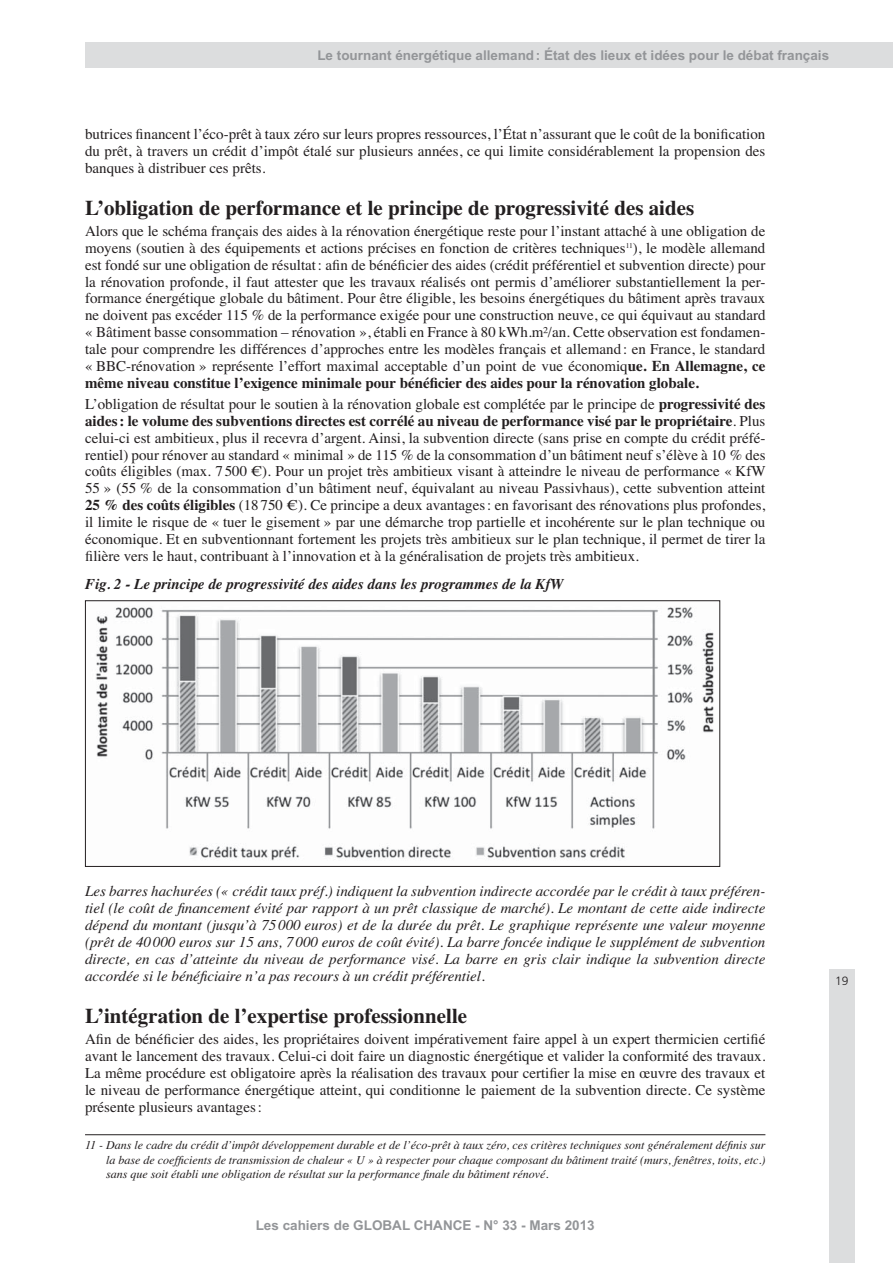
<style>
.page{position:relative;width:893px;height:1263px;background:#fff}
.page>*{position:absolute;margin:0;border:0;box-sizing:border-box;transform-origin:0 0}
.t1{font:700 21px "Times";color:#231f20}
.t2{font:15px/16.8px "Times";color:#231f20;text-align:justify}
.t3{font:italic 15px/16.8px "Times";color:#231f20;text-align:justify}
.t4{font:italic 700 15px "Times";color:#231f20}
.t5{font:700 13.5px "Arial";color:#939598}
.t6{font:italic 12px/14.4px "Times";color:#231f20;text-align:justify}
.t7{font:300 12px "Frutiger";color:#231f20}
.s1{font-weight:700}
</style>
<div class="page">
<div style="left:829px;top:969px;width:26px;height:294px;background:#dcddde"></div>
<div style="left:85px;top:43px;width:808px;height:25px;background:#dcddde"></div>
<img style="left:96px;top:607px;width:618px;height:254px">
<div style="left:85px;top:600px;width:635px;height:267px;border:1px solid #231f20"></div>
<hr style="left:85px;top:1134px;width:680px;height:1px;background:#231f20">
<p class="t5" style="left:317px;top:48px;width:513px">Le tournant énergétique allemand : État des lieux et idées pour le débat français</p>
<p class="t2" style="left:85px;top:127px;width:682px">butrices financent l’éco-prêt à taux zéro sur leurs propres ressources, l’État n’assurant que le coût de la bonification du prêt, à travers un crédit d’impôt étalé sur plusieurs années, ce qui limite considérablement la propension des banques à distribuer ces prêts.</p>
<h1 class="t1" style="left:85px;top:200px;width:611px">L’obligation de performance et le principe de progressivité des aides</h1>
<p class="t2" style="left:85px;top:224px;width:682px">Alors que le schéma français des aides à la rénovation énergétique reste pour l’instant attaché à une obligation de moyens (soutien à des équipements et actions précises en fonction de critères techniques<sup>11</sup>), le modèle allemand est fondé sur une obligation de résultat : afin de bénéficier des aides (crédit préférentiel et subvention directe) pour la rénovation profonde, il faut attester que les travaux réalisés ont permis d’améliorer substantiellement la per&shy;formance énergétique globale du bâtiment. Pour être éligible, les besoins énergétiques du bâtiment après travaux ne doivent pas excéder 115 % de la performance exigée pour une construction neuve, ce qui équivaut au standard « Bâtiment basse consommation – rénovation », établi en France à 80 kWh.m²/an. Cette observation est fondamen&shy;tale pour comprendre les différences d’approches entre les modèles français et allemand : en France, le standard « BBC-rénovation » représente l’effort maximal acceptable d’un point de vue économiq<span class="s1">ue. En Allemagne, ce même niveau constitue l’exigence minimale pour bénéficier des aides pour la rénovation globale.</span></p>
<p class="t2" style="left:85px;top:397px;width:682px">L’obligation de résultat pour le soutien à la rénovation globale est complétée par le principe de <span class="s1">progressivité des aides : le volume des subventions directes est corrélé au niveau de performance visé par le propriétaire</span>. Plus celui-ci est ambitieux, plus il recevra d’argent. Ainsi, la subvention directe (sans prise en compte du crédit préfé&shy;rentiel) pour rénover au standard « minimal » de 115 % de la consommation d’un bâtiment neuf s’élève à 10 % des coûts éligibles (max. 7 500 €). Pour un projet très ambitieux visant à atteindre le niveau de performance « KfW 55 » (55 % de la consommation d’un bâtiment neuf, équivalant au niveau Passivhaus), cette subvention atteint <span class="s1">25 % des coûts éligibles</span> (18 750 €). Ce principe a deux avantages : en favorisant des rénovations plus profondes, il limite le risque de « tuer le gisement » par une démarche trop partielle et incohérente sur le plan technique ou économique. Et en subventionnant fortement les projets très ambitieux sur le plan technique, il permet de tirer la filière vers le haut, contribuant à l’innovation et à la généralisation de projets très ambitieux.</p>
<p class="t4" style="left:85px;top:578px;width:480px">Fig. 2 - Le principe de progressivité des aides dans les programmes de la KfW</p>
<p class="t3" style="left:85px;top:884px;width:682px">Les barres hachurées (« crédit taux préf.) indiquent la subvention indirecte accordée par le crédit à taux préféren&shy;tiel (le coût de financement évité par rapport à un prêt classique de marché). Le montant de cette aide indirecte dépend du montant (jusqu’à 75 000 euros) et de la durée du prêt. Le graphique représente une valeur moyenne (prêt de 40 000 euros sur 15 ans, 7 000 euros de coût évité). La barre foncée indique le supplément de subvention directe, en cas d’atteinte du niveau de performance visé. La barre en gris clair indique la subvention directe accordée si le bénéficiaire n’a pas recours à un crédit préférentiel.</p>
<h1 class="t1" style="left:85px;top:1008px;width:384px">L’intégration de l’expertise professionnelle</h1>
<p class="t2" style="left:85px;top:1032px;width:682px">Afin de bénéficier des aides, les propriétaires doivent impérativement faire appel à un expert thermicien certifié avant le lancement des travaux. Celui-ci doit faire un diagnostic énergétique et valider la conformité des travaux.<br>La même procédure est obligatoire après la réalisation des travaux pour certifier la mise en œuvre des travaux et le niveau de performance énergétique atteint, qui conditionne le paiement de la subvention directe. Ce système présente plusieurs avantages :</p>
<p class="t6" style="left:106px;top:1139px;width:661px;text-indent:-21px">11 - Dans le cadre du crédit d’impôt développement durable et de l’éco-prêt à taux zéro, ces critères techniques sont généralement définis sur la base de coefficients de transmission de chaleur « U » à respecter pour chaque composant du bâtiment traité (murs, fenêtres, toits, etc.) sans que soit établi une obligation de résultat sur la performance finale du bâtiment rénové.</p>
<p class="t5" style="left:256px;top:1218px;width:341px">Les cahiers de GLOBAL CHANCE - N° 33 - Mars 2013</p>
<p class="t7" style="left:835px;top:976px;width:15px">19</p>
</div>
